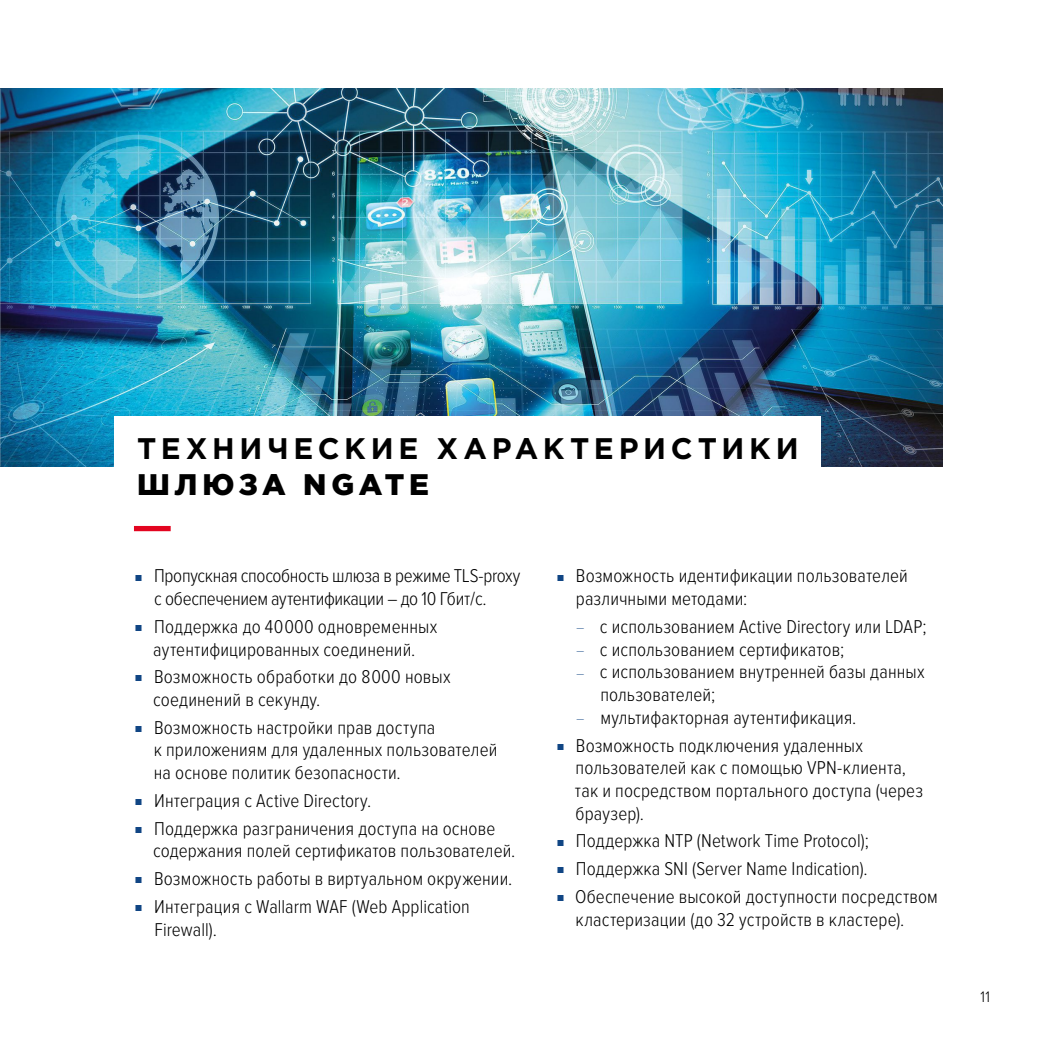
<style>
.page{position:relative;width:1042px;height:1042px;background:#fff}
.page>*{position:absolute;margin:0;border:0;box-sizing:border-box;transform-origin:0 0}
.t1{font:700 29.75px "Gotham Pro";letter-spacing:.155em;color:#000}
.t2{font:900 29.75px "Gotham Pro";letter-spacing:.155em;color:#000}
.t3{font:300 19.25px/22.8px "Proxima Nova Cond";letter-spacing:.005em;color:#000}
.t4{font:300 19.25px/22.8px "Proxima Nova Cond";letter-spacing:-.02em;color:#000}
.t5{font:300 15.75px "Proxima Nova Cond";color:#000}
.s1{font-size:10.5px;color:#104584}
</style>
<div class="page">
<img style="left:0;top:89px;width:942px;height:377px">
<div style="left:114px;top:417px;width:706px;height:99px;background:#fff"></div>
<div style="left:134px;top:526px;width:37px;height:5px;background:#e30520"></div>
<h1 class="t1" style="left:137px;top:432px;width:663px">ТЕХНИЧЕСКИЕ ХАРАКТЕРИСТИКИ</h1>
<h1 class="t2" style="left:137px;top:467px;width:293px">ШЛЮЗА NGATE</h1>
<p class="t4" style="left:154px;top:563px;width:368px;text-indent:-19px"><span class="s1">■</span> Пропускная способность шлюза в режиме TLS-proxy c обеспечением аутентификации – до 10 Гбит / с.</p>
<p class="t3" style="left:135px;top:614px;width:304px;text-align:center"><span class="s1">■</span> Поддержка до 40 000 одновременных аутентифицированных соединений.</p>
<p class="t3" style="left:153px;top:664px;width:299px;text-indent:-18px"><span class="s1">■</span> Возможность обработки до 8 000 новых соединений в секунду.</p>
<p class="t3" style="left:154px;top:715px;width:345px;text-indent:-18px"><span class="s1">■</span> Возможность настройки прав доступа<br>к приложениям для удаленных пользователей на основе политик безопасности.</p>
<p class="t3" style="left:135px;top:788px;width:237px"><span class="s1">■</span> Интеграция с Active Directory.</p>
<p class="t3" style="left:153px;top:816px;width:364px;text-indent:-18px"><span class="s1">■</span> Поддержка разграничения доступа на основе содержания полей сертификатов пользователей.</p>
<p class="t3" style="left:135px;top:866px;width:378px"><span class="s1">■</span> Возможность работы в виртуальном окружении.</p>
<p class="t3" style="left:154px;top:894px;width:317px;text-indent:-19px"><span class="s1">■</span> Интеграция с Wallarm WAF (Web Application<br>Firewall).</p>
<p class="t3" style="left:576px;top:563px;width:333px;text-indent:-19px"><span class="s1">■</span> Возможность идентификации пользователей различными методами:</p>
<p class="t3" style="left:576px;top:614px;width:352px"><span class="s1">—</span> с использованием Active Directory или LDAP;</p>
<p class="t3" style="left:576px;top:637px;width:269px"><span class="s1">—</span> с использованием сертификатов;</p>
<p class="t3" style="left:600px;top:659px;width:326px;text-indent:-24px"><span class="s1">—</span> с использованием внутренней базы данных пользователей;</p>
<p class="t3" style="left:576px;top:705px;width:281px"><span class="s1">—</span> мультифакторная аутентификация.</p>
<p class="t3" style="left:575px;top:733px;width:350px;text-indent:-18px"><span class="s1">■</span> Возможность подключения удаленных пользователей как с помощью VPN-клиента, так и посредством портального доступа (через браузер).</p>
<p class="t3" style="left:557px;top:828px;width:313px"><span class="s1">■</span> Поддержка NTP (Network Time Protocol);</p>
<p class="t3" style="left:557px;top:856px;width:312px"><span class="s1">■</span> Поддержка SNI (Server Name Indication).</p>
<p class="t3" style="left:575px;top:884px;width:364px;text-indent:-19px"><span class="s1">■</span> Обеспечение высокой доступности посредством кластеризации (до 32 устройств в кластере).</p>
<p class="t5" style="left:980px;top:985px;width:11px">11</p>
</div>
